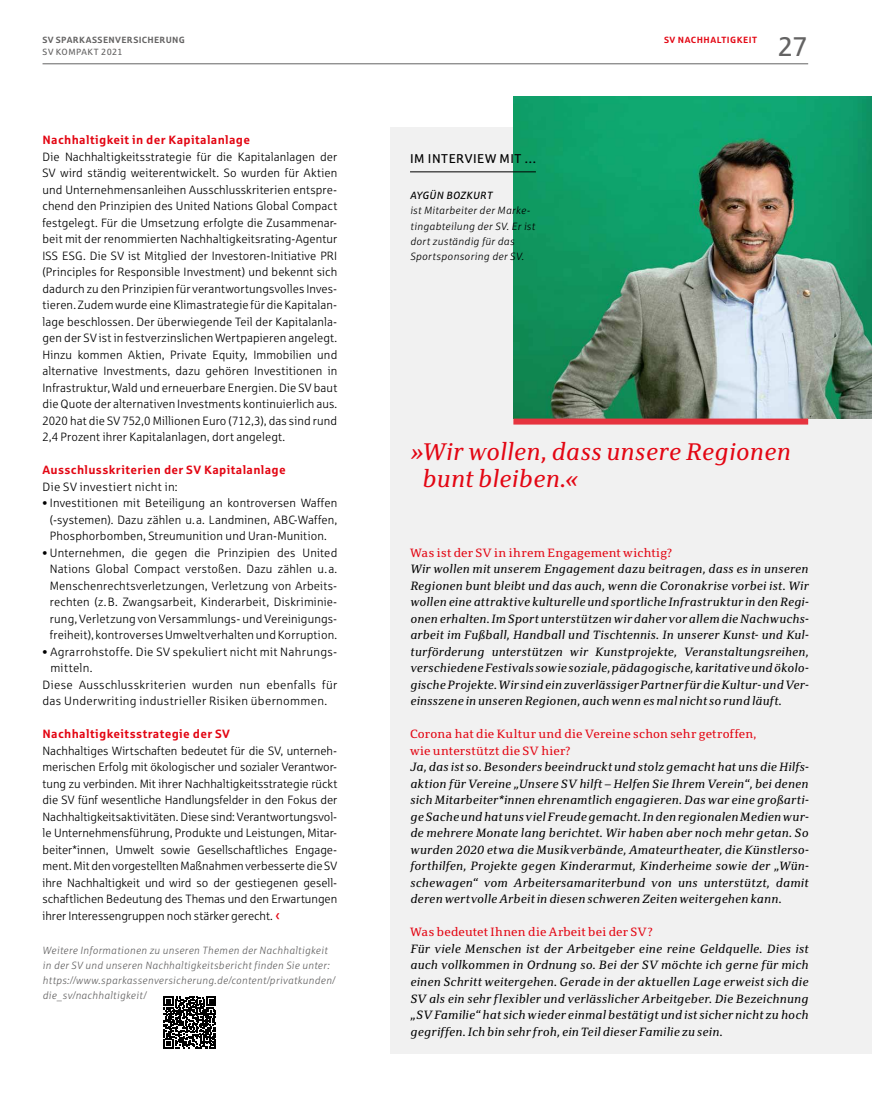
<style>
.page{position:relative;width:872px;height:1106px;background:#fff}
.page>*{position:absolute;margin:0;border:0;box-sizing:border-box;transform-origin:0 0}
.t1{font:27px "Sparkasse";color:#646363}
.t2{font:italic 24px/27px "Sparkasse Serif";letter-spacing:.02em;color:#e30613}
.t3{font:12.75px "Sparkasse";letter-spacing:.04em;color:#000}
.t4{font:300 12px/16.5px "Sparkasse";letter-spacing:.02em;color:#000;text-align:justify}
.t5{font:italic 12px/16.5px "Sparkasse Serif";letter-spacing:.025em;color:#000;text-align:justify}
.t6{font:12px/16.5px "Sparkasse Serif";letter-spacing:.02em;color:#e30613}
.t7{font:700 12px "Sparkasse";letter-spacing:.03em;color:#e30613}
.t8{font:italic 300 10.5px/15px "Sparkasse";letter-spacing:.03em;color:#646363}
.t9{font:italic 300 10.5px/15px "Sparkasse";letter-spacing:.035em;color:#000}
.t10{font:italic 10.5px "Sparkasse";letter-spacing:.03em;color:#000}
.t11{font:700 9px "Sparkasse";letter-spacing:.035em;color:#646363}
.t12{font:700 9px "Sparkasse";letter-spacing:.055em;color:#e30613}
.t13{font:9px "Sparkasse";letter-spacing:.04em;color:#646363}
.s1{font-weight:400;font-size:15px;color:#e30613}
</style>
<div class="page">
<div style="left:391px;top:128px;width:481px;height:926px;background:#f1f1f1"></div>
<img style="left:513px;top:97px;width:359px;height:321px">
<div style="left:513px;top:418px;width:295px;height:6px;background:#e6343f"></div>
<hr style="left:410px;top:171px;width:126px;height:1px;background:#000">
<svg style="left:164px;top:996px;width:52px;height:52px"></svg>
<hr style="left:43px;top:63px;width:765px;height:1px;background:#646363">
<p class="t11" style="left:43px;top:34px;width:144px">SV SPARKASSENVERSICHERUNG</p>
<p class="t13" style="left:43px;top:46px;width:82px">SV KOMPAKT 2021</p>
<p class="t7" style="left:43px;top:133px;width:209px">Nachhaltigkeit in der Kapitalanlage</p>
<p class="t4" style="left:43px;top:148px;width:296px">Die Nachhaltigkeitsstrategie für die Kapitalanlagen der SV wird ständig weiterentwickelt. So wurden für Aktien und Unternehmensanleihen Ausschlusskriterien entspre&shy;chend den Prinzipien des United Nations Global Compact festgelegt. Für die Umsetzung erfolgte die Zusammenar&shy;beit mit der renommierten Nachhaltigkeitsrating-Agentur ISS ESG. Die SV ist Mitglied der Investoren-Initiative PRI (Principles for Responsible Investment) und bekennt sich dadurch zu den Prinzipien für verantwortungsvolles Inves&shy;tieren. Zudem wurde eine Klimastrategie für die Kapitalan&shy;lage beschlossen. Der überwiegende Teil der Kapitalanla&shy;gen der SV ist in festverzinslichen Wertpapieren angelegt.<br>Hinzu kommen Aktien, Private Equity, Immobilien und alternative Investments, dazu gehören Investitionen in Infrastruktur, Wald und erneuerbare Energien. Die SV baut die Quote der alternativen Investments kontinuierlich aus.<br>2020 hat die SV 752,0 Millionen Euro (712,3), das sind rund 2,4 Prozent ihrer Kapitalanlagen, dort angelegt.</p>
<p class="t7" style="left:43px;top:463px;width:245px">Ausschlusskriterien der SV Kapitalanlage</p>
<p class="t4" style="left:43px;top:478px;width:137px">Die SV investiert nicht in:</p>
<p class="t4" style="left:50px;top:495px;width:289px;text-indent:-7px">• Investitionen mit Beteiligung an kontroversen Waffen (-systemen). Dazu zählen u.a. Landminen, ABC-Waffen, Phosphorbomben, Streumunition und Uran-Munition.</p>
<p class="t4" style="left:50px;top:544px;width:289px;text-indent:-7px">• Unternehmen, die gegen die Prinzipien des United Nations Global Compact verstoßen. Dazu zählen u.a.<br>Menschenrechtsverletzungen, Verletzung von Arbeits&shy;rechten (z.B. Zwangsarbeit, Kinderarbeit, Diskriminie&shy;rung, Verletzung von Versammlungs- und Vereinigungs&shy;freiheit), kontroverses Umweltverhalten und Korruption.</p>
<p class="t4" style="left:43px;top:643px;width:296px">• Agrarrohstoffe. Die SV spekuliert nicht mit Nahrungs-</p>
<p class="t4" style="left:50px;top:660px;width:44px">mitteln.</p>
<p class="t4" style="left:43px;top:676px;width:296px">Diese Ausschlusskriterien wurden nun ebenfalls für</p>
<p class="t4" style="left:43px;top:693px;width:286px">das Underwriting industrieller Risiken übernommen.</p>
<p class="t7" style="left:43px;top:727px;width:189px">Nachhaltigkeitsstrategie der SV</p>
<p class="t4" style="left:43px;top:742px;width:296px">Nachhaltiges Wirtschaften bedeutet für die SV, unterneh&shy;merischen Erfolg mit ökologischer und sozialer Verantwor&shy;tung zu verbinden. Mit ihrer Nachhaltigkeitsstrategie rückt die SV fünf wesentliche Handlungsfelder in den Fokus der Nachhaltigkeitsaktivitäten. Diese sind: Verantwortungsvol&shy;le Unternehmensführung, Produkte und Leistungen, Mitar&shy;beiter*innen, Umwelt sowie Gesellschaftliches Engage&shy;ment. Mit den vorgestellten Maßnahmen verbesserte die SV ihre Nachhaltigkeit und wird so der gestiegenen gesell&shy;schaftlichen Bedeutung des Themas und den Erwartungen ihrer Interessengruppen noch stärker gerecht. <span class="s1">‹</span></p>
<p class="t8" style="left:43px;top:943px;width:294px">Weitere Informationen zu unseren Themen der Nachhaltigkeit in der SV und unseren Nachhaltigkeitsbericht finden Sie unter: https://www.sparkassenversicherung.de/content/privatkunden/ die_sv/nachhaltigkeit/</p>
<p class="t3" style="left:410px;top:151px;width:127px">IM INTERVIEW MIT ...</p>
<p class="t10" style="left:410px;top:190px;width:84px">AYGÜN BOZKURT</p>
<p class="t9" style="left:410px;top:203px;width:126px">ist Mitarbeiter der Marke&shy;tingabteilung der SV. Er ist dort zuständig für das<br>Sportsponsoring der SV.</p>
<p class="t12" style="left:664px;top:34px;width:95px">SV NACHHALTIGKEIT</p>
<h1 class="t1" style="left:777px;top:31px;width:32px">27</h1>
<h2 class="t2" style="left:422px;top:438px;width:370px;text-indent:-12px">»Wir wollen, dass unsere Regionen bunt bleiben.«</h2>
<p class="t6" style="left:410px;top:544px;width:264px">Was ist der SV in ihrem Engagement wichtig?</p>
<p class="t5" style="left:410px;top:561px;width:400px">Wir wollen mit unserem Engagement dazu beitragen, dass es in unseren Regionen bunt bleibt und das auch, wenn die Coronakrise vorbei ist. Wir wollen eine attraktive kulturelle und sportliche Infrastruktur in den Regi&shy;onen erhalten. Im Sport unterstützen wir daher vor allem die Nachwuchs&shy;arbeit im Fußball, Handball und Tischtennis. In unserer Kunst- und Kul&shy;turförderung unterstützen wir Kunstprojekte, Veranstaltungsreihen, verschiedene Festivals sowie soziale, pädagogische, karitative und ökolo&shy;gische Projekte. Wir sind ein zuverlässiger Partner für die Kultur- und Ver&shy;einsszene in unseren Regionen, auch wenn es mal nicht so rund läuft.</p>
<p class="t6" style="left:410px;top:726px;width:348px">Corona hat die Kultur und die Vereine schon sehr getroffen, wie unterstützt die SV hier?</p>
<p class="t5" style="left:410px;top:759px;width:400px">Ja, das ist so. Besonders beeindruckt und stolz gemacht hat uns die Hilfs&shy;aktion für Vereine „Unsere SV hilft – Helfen Sie Ihrem Verein“, bei denen sich Mitarbeiter*innen ehrenamtlich engagieren. Das war eine großarti&shy;ge Sache und hat uns viel Freude gemacht. In den regionalen Medien wur&shy;de mehrere Monate lang berichtet. Wir haben aber noch mehr getan. So wurden 2020 etwa die Musikverbände, Amateurtheater, die Künstlerso&shy;forthilfen, Projekte gegen Kinderarmut, Kinderheime sowie der „Wün&shy;schewagen“ vom Arbeitersamariterbund von uns unterstützt, damit deren wertvolle Arbeit in diesen schweren Zeiten weitergehen kann.</p>
<p class="t6" style="left:410px;top:924px;width:244px">Was bedeutet Ihnen die Arbeit bei der SV?</p>
<p class="t5" style="left:410px;top:940px;width:400px">Für viele Menschen ist der Arbeitgeber eine reine Geldquelle. Dies ist auch vollkommen in Ordnung so. Bei der SV möchte ich gerne für mich einen Schritt weitergehen. Gerade in der aktuellen Lage erweist sich die SV als ein sehr flexibler und verlässlicher Arbeitgeber. Die Bezeichnung „SV Familie“ hat sich wieder einmal bestätigt und ist sicher nicht zu hoch gegriffen. Ich bin sehr froh, ein Teil dieser Familie zu sein.</p>
</div>
